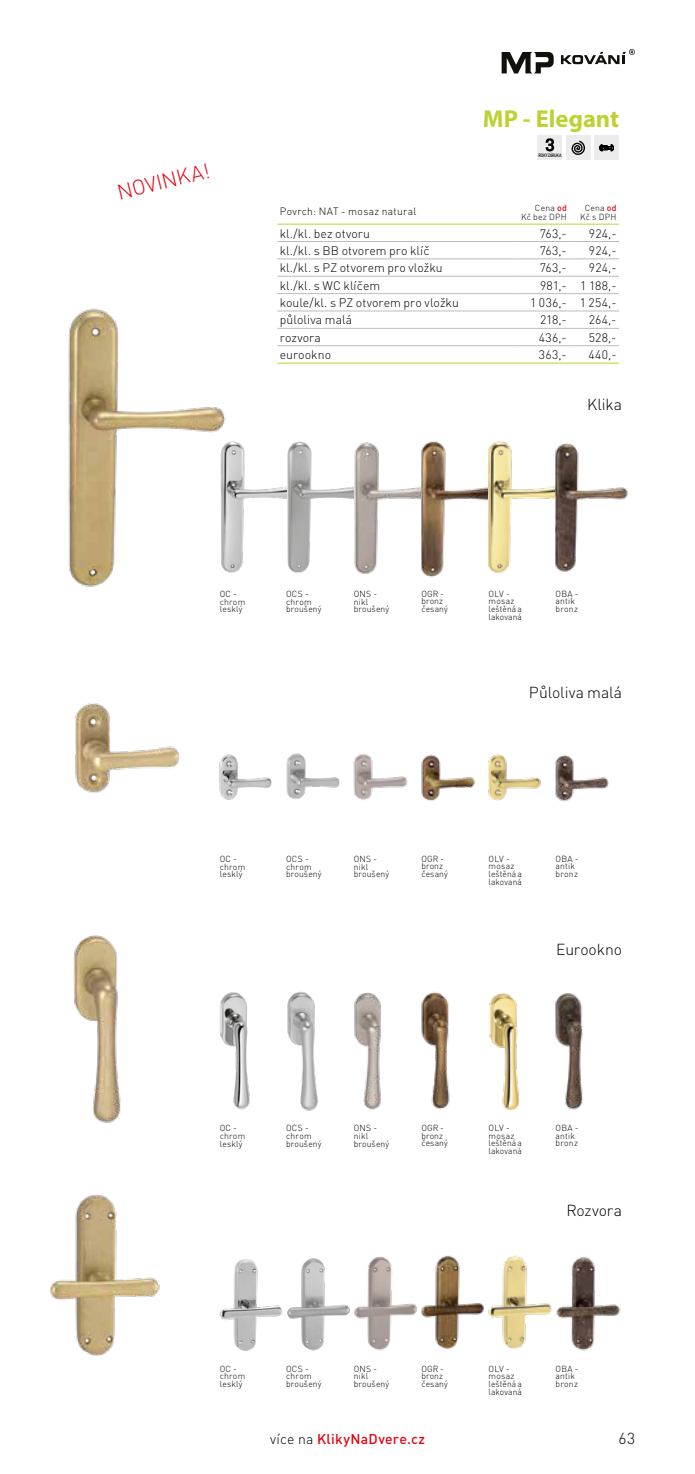
<style>
.page{position:relative;width:695px;height:1474px;background:#fff}
.page>*{position:absolute;margin:0;border:0;box-sizing:border-box;transform-origin:0 0}
.t1{font:700 24.5px "Myriad Pro";color:#bed133}
.t2{font:300 21.18px "DIN Pro";color:#e30613}
.t3{font:300 15.75px "DIN Pro";letter-spacing:-.005em;color:#000}
.t4{font:500 14px "DIN Pro";letter-spacing:.02em;color:#e30613}
.t5{font:300 12.25px "DIN Pro";letter-spacing:.005em;color:#000}
.t6{font:300 10.5px "DIN Pro";letter-spacing:.03em;color:#000}
.t7{font:300 8.75px/7.9px "DIN Pro";letter-spacing:.025em;color:#000}
.t8{font:500 4.73px "DIN Pro";letter-spacing:-.07em;color:#000;scale:.82 1}
.s1{font-weight:500;color:#e30613}
.s2{font-weight:300;color:#000}
</style>
<div class="page">
<svg style="left:501px;top:52px;width:52px;height:21px"></svg>
<svg style="left:561px;top:49px;width:74px;height:15px"></svg>
<hr style="left:277px;top:328px;width:240px;height:1px;background:#bcbcbc">
<hr style="left:517px;top:328px;width:52px;height:1px;background:#bcbcbc">
<hr style="left:569px;top:328px;width:50px;height:1px;background:#bcbcbc">
<hr style="left:277px;top:345px;width:240px;height:1px;background:#bcbcbc">
<hr style="left:517px;top:345px;width:52px;height:1px;background:#bcbcbc">
<hr style="left:569px;top:345px;width:50px;height:1px;background:#bcbcbc">
<hr style="left:277px;top:258px;width:240px;height:1px;background:#bcbcbc">
<hr style="left:517px;top:258px;width:52px;height:1px;background:#bcbcbc">
<hr style="left:569px;top:258px;width:50px;height:1px;background:#bcbcbc">
<hr style="left:277px;top:276px;width:240px;height:1px;background:#bcbcbc">
<hr style="left:517px;top:276px;width:52px;height:1px;background:#bcbcbc">
<hr style="left:569px;top:276px;width:50px;height:1px;background:#bcbcbc">
<hr style="left:277px;top:293px;width:240px;height:1px;background:#bcbcbc">
<hr style="left:517px;top:293px;width:52px;height:1px;background:#bcbcbc">
<hr style="left:569px;top:293px;width:50px;height:1px;background:#bcbcbc">
<hr style="left:277px;top:310px;width:240px;height:1px;background:#bcbcbc">
<hr style="left:517px;top:310px;width:52px;height:1px;background:#bcbcbc">
<hr style="left:569px;top:310px;width:50px;height:1px;background:#bcbcbc">
<hr style="left:277px;top:241px;width:240px;height:1px;background:#bcbcbc">
<hr style="left:517px;top:241px;width:52px;height:1px;background:#bcbcbc">
<hr style="left:569px;top:241px;width:50px;height:1px;background:#bcbcbc">
<hr style="left:277px;top:224px;width:240px;height:1px;background:#bed133">
<hr style="left:517px;top:224px;width:52px;height:1px;background:#bed133">
<hr style="left:569px;top:224px;width:50px;height:1px;background:#bed133">
<hr style="left:277px;top:362px;width:240px;height:1px;background:#bed133">
<hr style="left:517px;top:362px;width:52px;height:1px;background:#bed133">
<hr style="left:569px;top:362px;width:50px;height:1px;background:#bed133">
<div style="left:565px;top:135px;width:25px;height:25px;background:#ececec"></div>
<svg style="left:571px;top:141px;width:14px;height:14px"></svg>
<div style="left:594px;top:135px;width:25px;height:25px;background:#ececec"></div>
<svg style="left:599px;top:145px;width:14px;height:7px"></svg>
<img style="left:73px;top:935px;width:48px;height:188px">
<img style="left:68px;top:308px;width:158px;height:279px">
<img style="left:50px;top:1194px;width:110px;height:162px">
<img style="left:75px;top:703px;width:105px;height:91px">
<img style="left:220px;top:991px;width:363px;height:120px">
<img style="left:555px;top:443px;width:73px;height:129px">
<img style="left:354px;top:1255px;width:267px;height:96px">
<img style="left:220px;top:753px;width:255px;height:48px">
<img style="left:220px;top:432px;width:201px;height:155px">
<img style="left:555px;top:754px;width:54px;height:48px">
<img style="left:219px;top:1259px;width:64px;height:92px">
<img style="left:421px;top:441px;width:67px;height:137px">
<img style="left:287px;top:1258px;width:63px;height:93px">
<img style="left:488px;top:441px;width:67px;height:133px">
<img style="left:488px;top:754px;width:53px;height:47px">
<div style="left:537px;top:135px;width:25px;height:25px;background:#ececec"></div>
<svg style="left:545px;top:138px;width:9px;height:13px"></svg>
<h2 class="t2" style="left:113px;top:177px;width:96px;rotate:-14deg">NOVINKA!</h2>
<h1 class="t1" style="left:483px;top:103px;width:138px">MP - Elegant</h1>
<p class="t6" style="left:280px;top:203px;width:138px">Povrch: NAT - mosaz natural</p>
<p class="t8" style="left:538px;top:151px;width:29px">ROKY ZÁRUKA</p>
<p class="t7" style="left:521px;top:203px;width:47px;line-height:8.8px;text-align:right">Cena <span class="s1">od<br></span>Kč bez DPH</p>
<p class="t7" style="left:580px;top:203px;width:38px;line-height:8.8px;text-align:center">Cena <span class="s1">od<br></span>Kč s DPH</p>
<h3 class="t5" style="left:280px;top:224px;width:92px">kl./kl. bez otvoru</h3>
<h3 class="t5" style="left:539px;top:224px;width:29px">763,-</h3>
<h3 class="t5" style="left:588px;top:224px;width:29px">924,-</h3>
<h3 class="t5" style="left:280px;top:241px;width:151px">kl./kl. s BB otvorem pro klíč</h3>
<h3 class="t5" style="left:539px;top:241px;width:29px">763,-</h3>
<h3 class="t5" style="left:588px;top:241px;width:29px">924,-</h3>
<h3 class="t5" style="left:280px;top:258px;width:164px">kl./kl. s PZ otvorem pro vložku</h3>
<h3 class="t5" style="left:539px;top:258px;width:29px">763,-</h3>
<h3 class="t5" style="left:588px;top:258px;width:29px">924,-</h3>
<h3 class="t5" style="left:280px;top:276px;width:102px">kl./kl. s WC klíčem</h3>
<h3 class="t5" style="left:540px;top:276px;width:78px">981,- 1 188,-</h3>
<h3 class="t5" style="left:280px;top:293px;width:180px">koule/kl. s PZ otvorem pro vložku</h3>
<h3 class="t5" style="left:530px;top:293px;width:88px">1 036,- 1 254,-</h3>
<h3 class="t5" style="left:280px;top:310px;width:74px">půloliva malá</h3>
<h3 class="t5" style="left:540px;top:310px;width:28px">218,-</h3>
<h3 class="t5" style="left:588px;top:310px;width:29px">264,-</h3>
<h3 class="t5" style="left:280px;top:328px;width:43px">rozvora</h3>
<h3 class="t5" style="left:538px;top:328px;width:29px">436,-</h3>
<h3 class="t5" style="left:589px;top:328px;width:29px">528,-</h3>
<h3 class="t5" style="left:280px;top:345px;width:53px">eurookno</h3>
<h3 class="t5" style="left:539px;top:345px;width:29px">363,-</h3>
<h3 class="t5" style="left:588px;top:345px;width:30px">440,-</h3>
<h3 class="t3" style="left:587px;top:392px;width:36px">Klika</h3>
<p class="t7" style="left:220px;top:589px;width:27px">OC - chrom lesklý</p>
<p class="t7" style="left:286px;top:589px;width:37px">OCS - chrom broušený</p>
<p class="t7" style="left:353px;top:589px;width:37px">ONS - nikl broušený</p>
<p class="t7" style="left:421px;top:588px;width:28px">OGR - bronz česaný</p>
<p class="t7" style="left:488px;top:588px;width:35px">OLV - mosaz leštěná a lakovaná</p>
<p class="t7" style="left:555px;top:588px;width:24px">OBA - antik bronz</p>
<h3 class="t3" style="left:529px;top:680px;width:95px">Půloliva malá</h3>
<p class="t7" style="left:220px;top:853px;width:27px">OC - chrom lesklý</p>
<p class="t7" style="left:286px;top:853px;width:37px">OCS - chrom broušený</p>
<p class="t7" style="left:353px;top:853px;width:37px">ONS - nikl broušený</p>
<p class="t7" style="left:421px;top:853px;width:28px">OGR - bronz česaný</p>
<p class="t7" style="left:488px;top:853px;width:35px">OLV - mosaz leštěná a lakovaná</p>
<p class="t7" style="left:555px;top:853px;width:24px">OBA - antik bronz</p>
<h3 class="t3" style="left:556px;top:937px;width:67px">Eurookno</h3>
<p class="t7" style="left:220px;top:1122px;width:27px">OC - chrom lesklý</p>
<p class="t7" style="left:286px;top:1122px;width:37px">OCS - chrom broušený</p>
<p class="t7" style="left:353px;top:1122px;width:37px">ONS - nikl broušený</p>
<p class="t7" style="left:421px;top:1122px;width:28px">OGR - bronz česaný</p>
<p class="t7" style="left:488px;top:1122px;width:35px">OLV - mosaz leštěná a lakovaná</p>
<p class="t7" style="left:555px;top:1122px;width:24px">OBA - antik bronz</p>
<h3 class="t3" style="left:566px;top:1198px;width:57px">Rozvora</h3>
<p class="t7" style="left:220px;top:1363px;width:27px">OC - chrom lesklý</p>
<p class="t7" style="left:286px;top:1363px;width:37px">OCS - chrom broušený</p>
<p class="t7" style="left:353px;top:1363px;width:37px">ONS - nikl broušený</p>
<p class="t7" style="left:421px;top:1363px;width:28px">OGR - bronz česaný</p>
<p class="t7" style="left:488px;top:1363px;width:35px">OLV - mosaz leštěná a lakovaná</p>
<p class="t7" style="left:555px;top:1363px;width:24px">OBA - antik bronz</p>
<h3 class="t4" style="left:270px;top:1427px;width:156px"><span class="s2">více na</span> KlikyNaDvere.cz</h3>
<h3 class="t3" style="left:618px;top:1426px;width:18px">63</h3>
</div>
